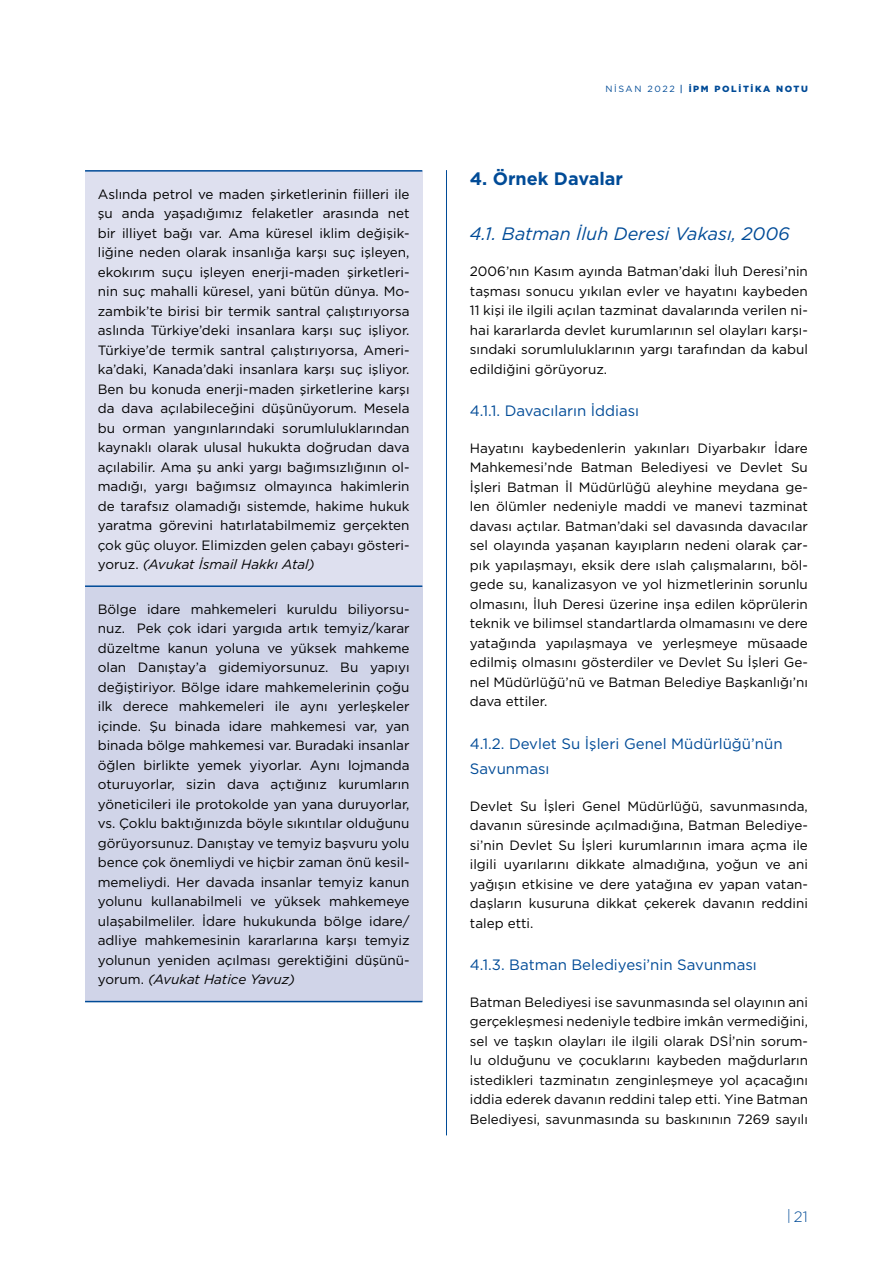
<style>
.page{position:relative;width:893px;height:1263px;background:#fff}
.page>*{position:absolute;margin:0;border:0;box-sizing:border-box;transform-origin:0 0}
.t1{font:italic 18px "Gotham";color:#004b97}
.t2{font:700 18px "Gotham";color:#004b97}
.t3{font:15px/25.5px "Gotham";color:#004b97}
.t4{font:300 15px "Gotham";color:#004b97}
.t5{font:13.5px/19.5px "Gotham";color:#000;text-align:justify}
.t6{font:900 9px "Gotham";letter-spacing:.18em;color:#004b97}
.s1{font-style:italic}
.s2{font-weight:400}
.s3{font-weight:500}
</style>
<div class="page">
<hr style="left:446px;top:170px;width:1px;height:965px;background:#004b97">
<div style="left:85px;top:171px;width:337px;height:415px;background:#dee0ef"></div>
<div style="left:85px;top:586px;width:337px;height:415px;background:#d0d4e8"></div>
<hr style="left:85px;top:170px;width:337px;height:2px;background:#004b97">
<hr style="left:85px;top:585px;width:337px;height:2px;background:#004b97">
<hr style="left:85px;top:1001px;width:337px;height:1px;background:#004b97">
<p class="t5" style="left:98px;top:184px;width:313px">Aslında petrol ve maden şirketlerinin fiilleri ile şu anda yaşadığımız felaketler arasında net bir illiyet bağı var. Ama küresel iklim değişik&shy;liğine neden olarak insanlığa karşı suç işleyen, ekokırım suçu işleyen enerji-maden şirketleri&shy;nin suç mahalli küresel, yani bütün dünya. Mo&shy;zambik’te birisi bir termik santral çalıştırıyorsa aslında Türkiye’deki insanlara karşı suç işliyor.<br>Türkiye’de termik santral çalıştırıyorsa, Ameri&shy;ka’daki, Kanada’daki insanlara karşı suç işliyor.<br>Ben bu konuda enerji-maden şirketlerine karşı da dava açılabileceğini düşünüyorum. Mesela bu orman yangınlarındaki sorumluluklarından kaynaklı olarak ulusal hukukta doğrudan dava açılabilir. Ama şu anki yargı bağımsızlığının ol&shy;madığı, yargı bağımsız olmayınca hakimlerin de tarafsız olamadığı sistemde, hakime hukuk yaratma görevini hatırlatabilmemiz gerçekten çok güç oluyor. Elimizden gelen çabayı gösteri&shy;yoruz. <span class="s1">(Avukat İsmail Hakkı Atal)</span></p>
<p class="t5" style="left:98px;top:599px;width:313px">Bölge idare mahkemeleri kuruldu biliyorsu&shy;nuz. Pek çok idari yargıda artık temyiz/karar düzeltme kanun yoluna ve yüksek mahkeme olan Danıştay’a gidemiyorsunuz. Bu yapıyı değiştiriyor. Bölge idare mahkemelerinin çoğu ilk derece mahkemeleri ile aynı yerleşkeler içinde. Şu binada idare mahkemesi var, yan binada bölge mahkemesi var. Buradaki insanlar öğlen birlikte yemek yiyorlar. Aynı lojmanda oturuyorlar, sizin dava açtığınız kurumların yöneticileri ile protokolde yan yana duruyorlar, vs. Çoklu baktığınızda böyle sıkıntılar olduğunu görüyorsunuz. Danıştay ve temyiz başvuru yolu bence çok önemliydi ve hiçbir zaman önü kesil&shy;memeliydi. Her davada insanlar temyiz kanun yolunu kullanabilmeli ve yüksek mahkemeye ulaşabilmeliler. İdare hukukunda bölge idare/ adliye mahkemesinin kararlarına karşı temyiz yolunun yeniden açılması gerektiğini düşünü&shy;yorum. <span class="s1">(Avukat Hatice Yavuz)</span></p>
<p class="t6" style="left:605px;top:83px;width:204px"><span class="s2">NİSAN 2022</span> <span class="s3">|</span> İPM POLİTİKA NOTU</p>
<h1 class="t2" style="left:470px;top:166px;width:155px">4. Örnek Davalar</h1>
<h1 class="t1" style="left:470px;top:222px;width:321px">4.1. Batman İluh Deresi Vakası, 2006</h1>
<p class="t5" style="left:470px;top:261px;width:340px">2006’nın Kasım ayında Batman’daki İluh Deresi’nin taşması sonucu yıkılan evler ve hayatını kaybeden 11 kişi ile ilgili açılan tazminat davalarında verilen ni&shy;hai kararlarda devlet kurumlarının sel olayları karşı&shy;sındaki sorumluluklarının yargı tarafından da kabul edildiğini görüyoruz.</p>
<p class="t3" style="left:470px;top:398px;width:171px">4.1.1. Davacıların İddiası</p>
<p class="t5" style="left:470px;top:438px;width:340px">Hayatını kaybedenlerin yakınları Diyarbakır İdare Mahkemesi’nde Batman Belediyesi ve Devlet Su İşleri Batman İl Müdürlüğü aleyhine meydana ge&shy;len ölümler nedeniyle maddi ve manevi tazminat davası açtılar. Batman’daki sel davasında davacılar sel olayında yaşanan kayıpların nedeni olarak çar&shy;pık yapılaşmayı, eksik dere ıslah çalışmalarını, böl&shy;gede su, kanalizasyon ve yol hizmetlerinin sorunlu olmasını, İluh Deresi üzerine inşa edilen köprülerin teknik ve bilimsel standartlarda olmamasını ve dere yatağında yapılaşmaya ve yerleşmeye müsaade edilmiş olmasını gösterdiler ve Devlet Su İşleri Ge&shy;nel Müdürlüğü’nü ve Batman Belediye Başkanlığı’nı dava ettiler.</p>
<p class="t3" style="left:470px;top:730px;width:314px">4.1.2. Devlet Su İşleri Genel Müdürlüğü’nün<br>Savunması</p>
<p class="t5" style="left:470px;top:796px;width:340px">Devlet Su İşleri Genel Müdürlüğü, savunmasında, davanın süresinde açılmadığına, Batman Belediye&shy;si’nin Devlet Su İşleri kurumlarının imara açma ile ilgili uyarılarını dikkate almadığına, yoğun ve ani yağışın etkisine ve dere yatağına ev yapan vatan&shy;daşların kusuruna dikkat çekerek davanın reddini talep etti.</p>
<p class="t3" style="left:470px;top:952px;width:288px">4.1.3. Batman Belediyesi’nin Savunması</p>
<p class="t5" style="left:470px;top:992px;width:340px">Batman Belediyesi ise savunmasında sel olayının ani gerçekleşmesi nedeniyle tedbire imkân vermediğini, sel ve taşkın olayları ile ilgili olarak DSİ’nin sorum&shy;lu olduğunu ve çocuklarını kaybeden mağdurların istedikleri tazminatın zenginleşmeye yol açacağını iddia ederek davanın reddini talep etti. Yine Batman Belediyesi, savunmasında su baskınının 7269 sayılı</p>
<p class="t4" style="left:787px;top:1207px;width:23px">|21</p>
</div>
